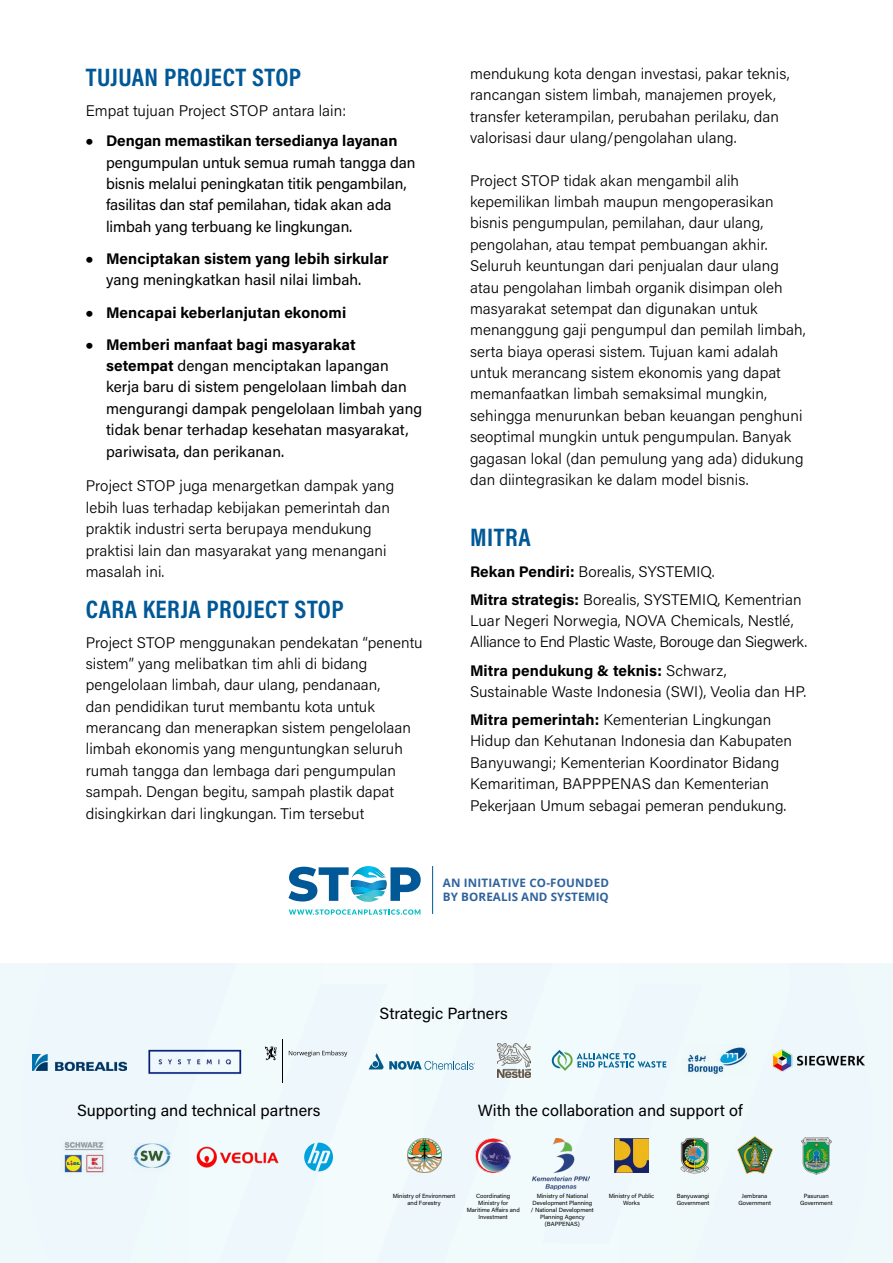
<style>
.page{position:relative;width:893px;height:1263px;background:#fff}
.page>*{position:absolute;margin:0;border:0;box-sizing:border-box;transform-origin:0 0}
.t1{font:700 25.5px "Acumin Pro Cond";letter-spacing:.02em;color:#005897}
.t2{font:16.2px "Acumin Pro";color:#000}
.t3{font:300 15.3px/21.3px "Acumin Pro";letter-spacing:.005em;color:#000}
.t4{font:15.3px/21.3px "Acumin Pro";color:#000}
.t5{font:700 15.3px/21.3px "Acumin Pro";letter-spacing:.005em;color:#000;text-align:center}
.t6{font:300 15.3px/21.3px "Acumin Pro";letter-spacing:-.015em;color:#000}
.t7{font:700 11.7px/13.5px "Open Sans";letter-spacing:.01em;color:#2f639e}
.t8{font:6px/7.2px "Acumin Pro";color:#000;text-align:center}
.s1{font-family:"Arial";font-weight:700;font-size:21px}
.s2{font-weight:700}
.s3{font-family:"Arial";font-size:21px}
.s4{font-weight:400}
</style>
<div class="page">
<svg style="left:289px;top:909px;width:131px;height:6px"></svg>
<svg style="left:288px;top:866px;width:133px;height:36px"></svg>
<hr style="left:432px;top:866px;width:1px;height:48px;background:#005897">
<div style="left:0;top:964px;width:893px;height:299px;background:#eff8fc"></div>
<svg style="left:32px;top:1050px;width:833px;height:140px"></svg>
<img style="left:195px;top:1143px;width:87px;height:28px">
<svg style="left:304px;top:1142px;width:29px;height:29px"></svg>
<img style="left:407px;top:1138px;width:35px;height:35px">
<img style="left:680px;top:1137px;width:28px;height:36px">
<img style="left:533px;top:1138px;width:56px;height:51px">
<img style="left:614px;top:1138px;width:35px;height:34px">
<img style="left:475px;top:1138px;width:35px;height:35px">
<img style="left:737px;top:1137px;width:35px;height:36px">
<img style="left:801px;top:1138px;width:30px;height:36px">
<img style="left:33px;top:1055px;width:94px;height:15px">
<img style="left:683px;top:1046px;width:67px;height:29px">
<svg style="left:368px;top:1053px;width:15px;height:16px"></svg>
<svg style="left:389px;top:1061px;width:86px;height:9px"></svg>
<img style="left:148px;top:1049px;width:93px;height:26px">
<svg style="left:289px;top:1050px;width:58px;height:7px"></svg>
<svg style="left:265px;top:1046px;width:12px;height:14px"></svg>
<hr style="left:282px;top:1039px;width:1px;height:43px;background:#000">
<svg style="left:552px;top:1050px;width:114px;height:21px"></svg>
<img style="left:497px;top:1043px;width:34px;height:34px">
<img style="left:773px;top:1049px;width:91px;height:23px">
<h1 class="t1" style="left:86px;top:61px;width:217px">TUJUAN PROJECT STOP</h1>
<p class="t3" style="left:86px;top:100px;width:262px">Empat tujuan Project STOP antara lain:</p>
<p class="t4" style="left:106px;top:130px;width:311px;text-indent:-20px"><span class="s1">•</span> <span class="s2">Dengan memastikan tersedianya layanan </span>pengumpulan untuk semua rumah tangga dan bisnis melalui peningkatan titik pengambilan, fasilitas dan staf pemilahan, tidak akan ada limbah yang terbuang ke lingkungan.</p>
<p class="t5" style="left:86px;top:247px;width:304px"><span class="s3">•</span> Menciptakan sistem yang lebih sirkular <span class="s4">yang meningkatkan hasil nilai limbah.</span></p>
<p class="t5" style="left:86px;top:301px;width:262px"><span class="s3">•</span> Mencapai keberlanjutan ekonomi</p>
<p class="t4" style="left:106px;top:333px;width:318px;text-indent:-20px"><span class="s1">•</span> <span class="s2">Memberi manfaat bagi masyarakat setempat</span> dengan menciptakan lapangan kerja baru di sistem pengelolaan limbah dan mengurangi dampak pengelolaan limbah yang tidak benar terhadap kesehatan masyarakat, pariwisata, dan perikanan.</p>
<p class="t3" style="left:86px;top:475px;width:310px">Project STOP juga menargetkan dampak yang lebih luas terhadap kebijakan pemerintah dan praktik industri serta berupaya mendukung praktisi lain dan masyarakat yang menangani masalah ini.</p>
<h1 class="t1" style="left:86px;top:592px;width:259px">CARA KERJA PROJECT STOP</h1>
<p class="t3" style="left:86px;top:631px;width:338px">Project STOP menggunakan pendekatan “penentu sistem” yang melibatkan tim ahli di bidang pengelolaan limbah, daur ulang, pendanaan,<br>dan pendidikan turut membantu kota untuk merancang dan menerapkan sistem pengelolaan limbah ekonomis yang menguntungkan seluruh rumah tangga dan lembaga dari pengumpulan sampah. Dengan begitu, sampah plastik dapat disingkirkan dari lingkungan. Tim tersebut</p>
<p class="t3" style="left:470px;top:62px;width:321px">mendukung kota dengan investasi, pakar teknis, rancangan sistem limbah, manajemen proyek, transfer keterampilan, perubahan perilaku, dan valorisasi daur ulang/pengolahan ulang.</p>
<p class="t3" style="left:470px;top:169px;width:337px">Project STOP tidak akan mengambil alih kepemilikan limbah maupun mengoperasikan bisnis pengumpulan, pemilahan, daur ulang, pengolahan, atau tempat pembuangan akhir.<br>Seluruh keuntungan dari penjualan daur ulang atau pengolahan limbah organik disimpan oleh masyarakat setempat dan digunakan untuk menanggung gaji pengumpul dan pemilah limbah, serta biaya operasi sistem. Tujuan kami adalah untuk merancang sistem ekonomis yang dapat memanfaatkan limbah semaksimal mungkin, sehingga menurunkan beban keuangan penghuni seoptimal mungkin untuk pengumpulan. Banyak gagasan lokal (dan pemulung yang ada) didukung dan diintegrasikan ke dalam model bisnis.</p>
<h1 class="t1" style="left:470px;top:521px;width:62px">MITRA</h1>
<p class="t3" style="left:470px;top:556px;width:333px;line-height:28px"><span class="s2">Rekan Pendiri:</span> Borealis, SYSTEMIQ.<br><span class="s2">Mitra strategis:</span> Borealis, SYSTEMIQ, Kementrian</p>
<p class="t6" style="left:470px;top:609px;width:339px">Luar Negeri Norwegia, NOVA Chemicals, Nestlé,<br>Alliance to End Plastic Waste, Borouge dan Siegwerk.</p>
<p class="t3" style="left:470px;top:659px;width:338px"><span class="s2">Mitra pendukung &amp; teknis:</span> Schwarz,<br>Sustainable Waste Indonesia (SWI), Veolia dan HP.</p>
<p class="t3" style="left:470px;top:708px;width:323px"><span class="s2">Mitra pemerintah:</span> Kementerian Lingkungan Hidup dan Kehutanan Indonesia dan Kabupaten Banyuwangi; Kementerian Koordinator Bidang Kemaritiman, BAPPPENAS dan Kementerian Pekerjaan Umum sebagai pemeran pendukung.</p>
<p class="t7" style="left:443px;top:876px;width:168px">AN INITIATIVE CO-FOUNDED<br>BY BOREALIS AND SYSTEMIQ</p>
<p class="t2" style="left:380px;top:1002px;width:130px">Strategic Partners</p>
<p class="t2" style="left:77px;top:1099px;width:245px">Supporting and technical partners</p>
<p class="t2" style="left:478px;top:1099px;width:266px">With the collaboration and support of</p>
<p class="t8" style="left:393px;top:1191px;width:64px">Ministry of Environment and Forestry</p>
<p class="t8" style="left:677px;top:1191px;width:34px;text-align:left">Banyuwangi<br>Government</p>
<p class="t8" style="left:531px;top:1191px;width:64px">Ministry of National<br>Development Planning / National Development<br>Planning Agency (BAPPENAS)</p>
<p class="t8" style="left:609px;top:1191px;width:47px">Ministry of Public<br>Works</p>
<p class="t8" style="left:467px;top:1191px;width:55px">Coordinating<br>Ministry for<br>Maritime Affairs and<br>Investment</p>
<p class="t8" style="left:738px;top:1191px;width:34px">Jembrana<br>Government</p>
<p class="t8" style="left:800px;top:1191px;width:34px">Pasuruan<br>Government</p>
</div>
